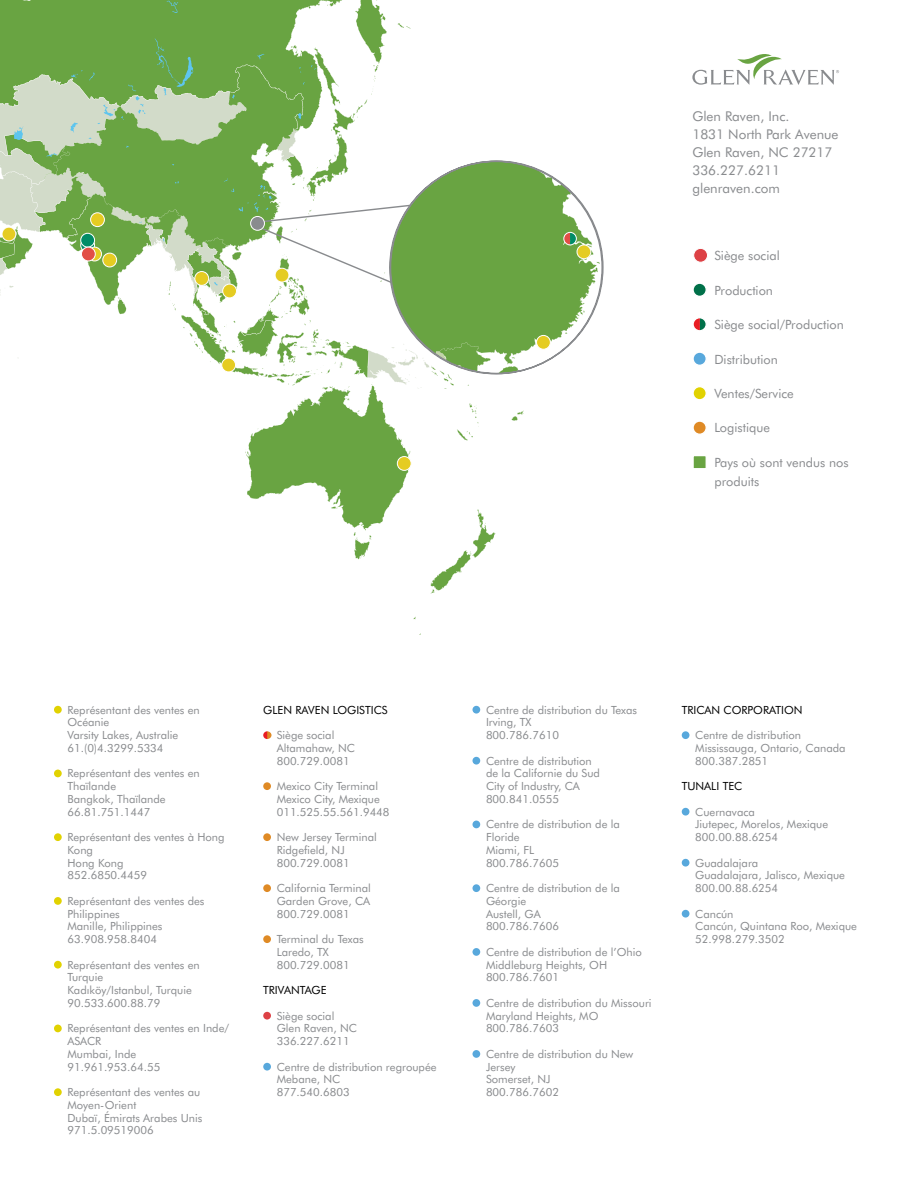
<style>
.page{position:relative;width:918px;height:1188px;background:#fff}
.page>*{position:absolute;margin:0;border:0;box-sizing:border-box;transform-origin:0 0}
.t1{font:13.5px/18px "Futura BT";color:#898b8e}
.t2{font:12.75px/19.5px "Futura BT";color:#898b8e}
.t3{font:11.25px/12.8px "Futura BT";color:#898b8e}
.t4{font:11.25px "Futura BT";color:#000}
</style>
<div class="page">
<svg style="left:316px;top:0;width:95px;height:75px"></svg>
<div style="left:0;top:0;width:316px;height:75px;background:#69a442"></div>
<svg style="left:0;top:75px;width:524px;height:560px"></svg>
<svg style="left:388px;top:160px;width:216px;height:215px"></svg>
<div style="left:251px;top:216px;width:13px;height:14px;background:#898b8e;border-radius:50%"></div>
<div style="left:250px;top:216px;width:15px;height:15px;border:1px solid #fff;border-radius:50%"></div>
<svg style="left:563px;top:232px;width:14px;height:14px"></svg>
<div style="left:577px;top:245px;width:14px;height:14px;background:#e5cc22;border-radius:50%"></div>
<div style="left:577px;top:245px;width:14px;height:14px;border:1px solid #fff;border-radius:50%"></div>
<div style="left:537px;top:335px;width:13px;height:14px;background:#e5cc22;border-radius:50%"></div>
<div style="left:536px;top:335px;width:15px;height:15px;border:1px solid #fff;border-radius:50%"></div>
<svg style="left:693px;top:421px;width:13px;height:13px"></svg>
<div style="left:692px;top:420px;width:15px;height:15px;border:1px solid #fff;border-radius:50%"></div>
<svg style="left:693px;top:283px;width:13px;height:13px"></svg>
<div style="left:692px;top:283px;width:15px;height:14px;border:1px solid #fff;border-radius:50%"></div>
<svg style="left:693px;top:352px;width:13px;height:13px"></svg>
<div style="left:692px;top:351px;width:15px;height:15px;border:1px solid #fff;border-radius:50%"></div>
<svg style="left:693px;top:387px;width:13px;height:13px"></svg>
<div style="left:692px;top:386px;width:15px;height:14px;border:1px solid #fff;border-radius:50%"></div>
<div style="left:692px;top:455px;width:15px;height:14px;background:#69a442;border:1px solid #fff"></div>
<svg style="left:693px;top:318px;width:13px;height:13px"></svg>
<svg style="left:692px;top:54px;width:147px;height:31px"></svg>
<div style="left:54px;top:706px;width:8px;height:8px;background:#e1d201;border-radius:50%"></div>
<div style="left:54px;top:770px;width:8px;height:7px;background:#e1d201;border-radius:50%"></div>
<div style="left:54px;top:833px;width:8px;height:8px;background:#e1d201;border-radius:50%"></div>
<div style="left:54px;top:897px;width:8px;height:8px;background:#e1d201;border-radius:50%"></div>
<div style="left:54px;top:961px;width:8px;height:8px;background:#e1d201;border-radius:50%"></div>
<div style="left:54px;top:1025px;width:8px;height:7px;background:#e1d201;border-radius:50%"></div>
<div style="left:54px;top:1088px;width:8px;height:8px;background:#e1d201;border-radius:50%"></div>
<svg style="left:263px;top:731px;width:9px;height:8px"></svg>
<div style="left:263px;top:782px;width:8px;height:8px;background:#df8a25;border-radius:50%"></div>
<div style="left:263px;top:833px;width:8px;height:8px;background:#df8a25;border-radius:50%"></div>
<div style="left:263px;top:884px;width:8px;height:8px;background:#df8a25;border-radius:50%"></div>
<div style="left:263px;top:935px;width:8px;height:8px;background:#df8a25;border-radius:50%"></div>
<div style="left:263px;top:1012px;width:8px;height:8px;background:#dd4145;border-radius:50%"></div>
<div style="left:263px;top:1063px;width:8px;height:8px;background:#58a8dc;border-radius:50%"></div>
<div style="left:472px;top:706px;width:8px;height:8px;background:#58a8dc;border-radius:50%"></div>
<div style="left:472px;top:757px;width:8px;height:8px;background:#58a8dc;border-radius:50%"></div>
<div style="left:472px;top:821px;width:8px;height:7px;background:#58a8dc;border-radius:50%"></div>
<div style="left:472px;top:884px;width:8px;height:8px;background:#58a8dc;border-radius:50%"></div>
<div style="left:472px;top:948px;width:8px;height:8px;background:#58a8dc;border-radius:50%"></div>
<div style="left:472px;top:999px;width:8px;height:8px;background:#58a8dc;border-radius:50%"></div>
<div style="left:472px;top:1050px;width:8px;height:8px;background:#58a8dc;border-radius:50%"></div>
<div style="left:682px;top:731px;width:7px;height:8px;background:#58a8dc;border-radius:50%"></div>
<div style="left:682px;top:808px;width:7px;height:8px;background:#58a8dc;border-radius:50%"></div>
<div style="left:682px;top:859px;width:7px;height:8px;background:#58a8dc;border-radius:50%"></div>
<div style="left:682px;top:910px;width:7px;height:8px;background:#58a8dc;border-radius:50%"></div>
<div style="left:694px;top:248px;width:14px;height:14px;background:#dd4145;border-radius:50%"></div>
<div style="left:693px;top:248px;width:15px;height:15px;border:1px solid #fff;border-radius:50%"></div>
<p class="t1" style="left:692px;top:107px;width:148px">Glen Raven, Inc.<br>1831 North Park Avenue<br>Glen Raven, NC 27217<br>336.227.6211 glenraven.com</p>
<p class="t2" style="left:714px;top:246px;width:67px">Siège social</p>
<p class="t2" style="left:714px;top:280px;width:60px">Production</p>
<p class="t2" style="left:714px;top:315px;width:131px">Siège social/Production</p>
<p class="t2" style="left:714px;top:349px;width:65px">Distribution</p>
<p class="t2" style="left:714px;top:383px;width:81px">Ventes/Service</p>
<p class="t2" style="left:714px;top:418px;width:57px">Logistique</p>
<p class="t2" style="left:714px;top:452px;width:136px">Pays où sont vendus nos produits</p>
<p class="t3" style="left:68px;top:703px;width:134px">Représentant des ventes en<br>Océanie<br>Varsity Lakes, Australie<br>61.(0)4.3299.5334</p>
<p class="t3" style="left:68px;top:767px;width:134px">Représentant des ventes en<br>Thaïlande<br>Bangkok, Thaïlande<br>66.81.751.1447</p>
<p class="t3" style="left:68px;top:831px;width:159px">Représentant des ventes à Hong<br>Kong<br>Hong Kong<br>852.6850.4459</p>
<p class="t3" style="left:68px;top:894px;width:139px">Représentant des ventes des<br>Philippines<br>Manille, Philippines<br>63.908.958.8404</p>
<p class="t3" style="left:68px;top:958px;width:134px">Représentant des ventes en<br>Turquie<br>Kadıköy/Istanbul, Turquie<br>90.533.600.88.79</p>
<p class="t3" style="left:68px;top:1022px;width:163px">Représentant des ventes en Inde/<br>ASACR<br>Mumbai, Inde<br>91.961.953.64.55</p>
<p class="t3" style="left:68px;top:1086px;width:136px">Représentant des ventes au<br>Moyen-Orient<br>Dubaï, Émirats Arabes Unis<br>971.5.09519006</p>
<p class="t4" style="left:263px;top:703px;width:126px">GLEN RAVEN LOGISTICS</p>
<p class="t3" style="left:277px;top:729px;width:80px">Siège social<br>Altamahaw, NC<br>800.729.0081</p>
<p class="t3" style="left:277px;top:780px;width:114px">Mexico City Terminal<br>Mexico City, Mexique<br>011.525.55.561.9448</p>
<p class="t3" style="left:277px;top:831px;width:102px">New Jersey Terminal<br>Ridgefield, NJ<br>800.729.0081</p>
<p class="t3" style="left:277px;top:882px;width:96px;text-align:justify">California Terminal Garden Grove, CA 800.729.0081</p>
<p class="t3" style="left:277px;top:933px;width:88px">Terminal du Texas<br>Laredo, TX<br>800.729.0081</p>
<p class="t4" style="left:263px;top:983px;width:65px">TRIVANTAGE</p>
<p class="t3" style="left:277px;top:1009px;width:82px">Siège social<br>Glen Raven, NC<br>336.227.6211</p>
<p class="t3" style="left:277px;top:1060px;width:161px">Centre de distribution regroupée<br>Mebane, NC<br>877.540.6803</p>
<p class="t3" style="left:486px;top:703px;width:153px">Centre de distribution du Texas<br>Irving, TX<br>800.786.7610</p>
<p class="t3" style="left:486px;top:754px;width:115px">Centre de distribution de la Californie du Sud<br>City of Industry, CA<br>800.841.0555</p>
<p class="t3" style="left:486px;top:818px;width:135px">Centre de distribution de la<br>Floride<br>Miami, FL<br>800.786.7605</p>
<p class="t3" style="left:486px;top:882px;width:135px">Centre de distribution de la<br>Géorgie<br>Austell, GA<br>800.786.7606</p>
<p class="t3" style="left:486px;top:945px;width:157px">Centre de distribution de l’Ohio<br>Middleburg Heights, OH<br>800.786.7601</p>
<p class="t3" style="left:486px;top:996px;width:167px">Centre de distribution du Missouri<br>Maryland Heights, MO<br>800.786.7603</p>
<p class="t3" style="left:486px;top:1047px;width:149px">Centre de distribution du New<br>Jersey<br>Somerset, NJ<br>800.786.7602</p>
<p class="t4" style="left:682px;top:703px;width:122px">TRICAN CORPORATION</p>
<p class="t3" style="left:695px;top:729px;width:152px">Centre de distribution<br>Mississauga, Ontario, Canada<br>800.387.2851</p>
<p class="t4" style="left:682px;top:779px;width:62px">TUNALI TEC</p>
<p class="t3" style="left:695px;top:805px;width:134px">Cuernavaca<br>Jiutepec, Morelos, Mexique<br>800.00.88.6254</p>
<p class="t3" style="left:695px;top:856px;width:151px">Guadalajara<br>Guadalajara, Jalisco, Mexique<br>800.00.88.6254</p>
<p class="t3" style="left:695px;top:907px;width:163px">Cancún<br>Cancún, Quintana Roo, Mexique<br>52.998.279.3502</p>
</div>
